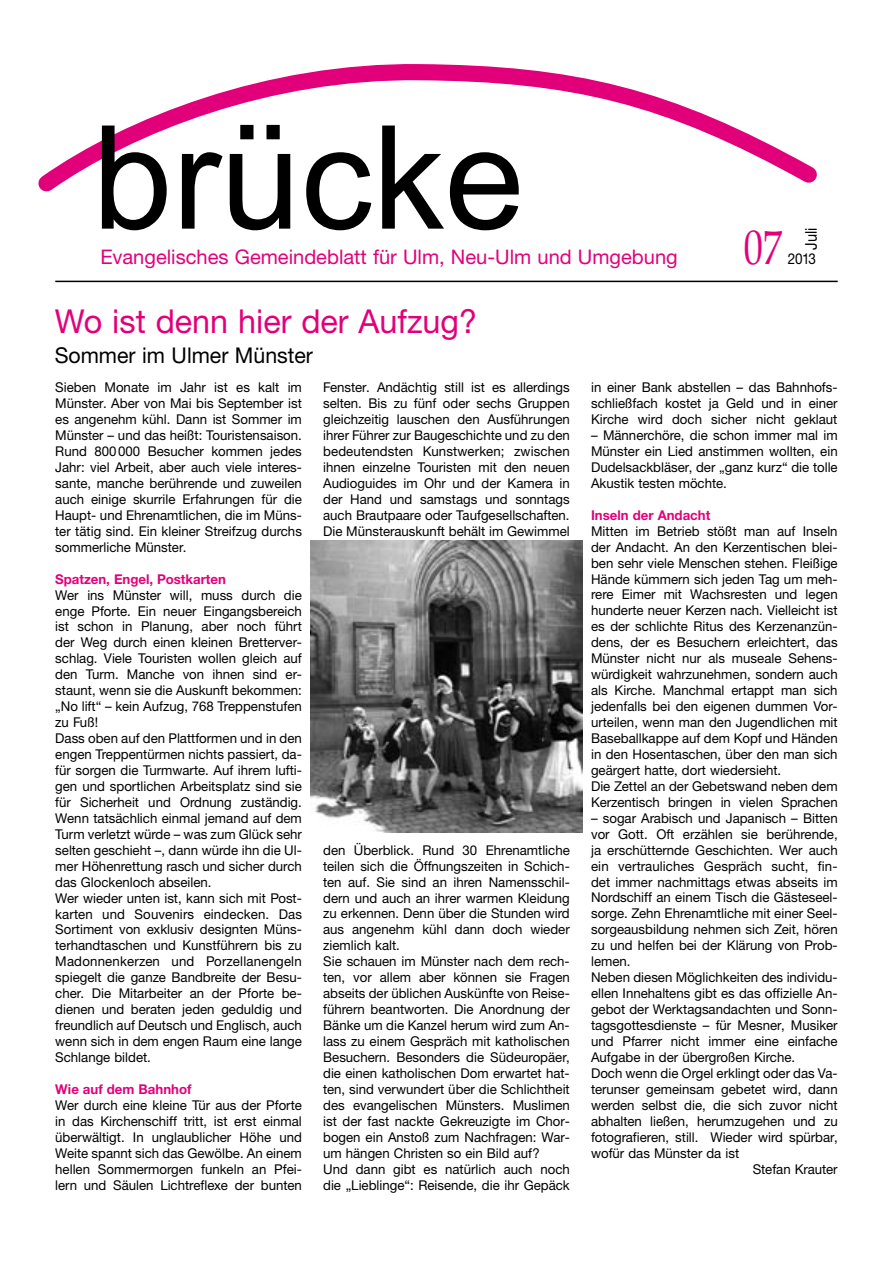
<style>
.page{position:relative;width:893px;height:1263px;background:#fff}
.page>*{position:absolute;margin:0;border:0;box-sizing:border-box;transform-origin:0 0}
.t1{font:48px "Palatino";color:#e2007a;scale:.8 1}
.t2{font:33px "Helvetica Neue LTW1 G";color:#e2007a}
.t3{font:21.75px "Helvetica Neue LTW1 G";color:#000}
.t4{font:20.1px "Helvetica Neue LTW1 G";color:#e2007a}
.t5{font:16.2px "Helvetica Neue LTW1 G";color:#000;scale:.9 1}
.t6{font:15px "Helvetica Neue LTW1 G";color:#000;scale:.9 1}
.t7{font:13.5px/15.9px "Helvetica Neue LTW1 G";color:#000;text-align:justify}
.t8{font:700 13.5px "Helvetica Neue LTW1 G";color:#e2007a}
</style>
<div class="page">
<hr style="left:55px;top:281px;width:783px;height:1px;background:#000">
<svg style="left:38px;top:64px;width:779px;height:129px"></svg>
<svg style="left:102px;top:125px;width:417px;height:105px"></svg>
<img style="left:310px;top:540px;width:273px;height:293px">
<h3 class="t4" style="left:100px;top:245px;width:579px">Evangelisches Gemeindeblatt für Ulm, Neu-Ulm und Umgebung</h3>
<h2 class="t2" style="left:55px;top:301px;width:424px">Wo ist denn hier der Aufzug?</h2>
<h3 class="t3" style="left:55px;top:342px;width:260px">Sommer im Ulmer Münster</h3>
<p class="t5" style="left:801px;top:250px;width:26px;rotate:-90deg">Juli</p>
<h1 class="t1" style="left:744px;top:208px;width:50px">07</h1>
<p class="t6" style="left:788px;top:250px;width:33px">2013</p>
<p class="t7" style="left:55px;top:379px;width:248px">Sieben Monate im Jahr ist es kalt im Münster. Aber von Mai bis September ist es angenehm kühl. Dann ist Sommer im Münster – und das heißt: Touristensaison.<br>Rund 800000 Besucher kommen jedes Jahr: viel Arbeit, aber auch viele interes&shy;sante, manche berührende und zuweilen auch einige skurrile Erfahrungen für die Haupt- und Ehrenamtlichen, die im Müns&shy;ter tätig sind. Ein kleiner Streifzug durchs sommerliche Münster.</p>
<p class="t8" style="left:55px;top:570px;width:172px">Spatzen, Engel, Postkarten</p>
<p class="t7" style="left:55px;top:587px;width:248px;text-align:left">Wer ins Münster will, muss durch die enge Pforte. Ein neuer Eingangsbereich ist schon in Planung, aber noch führt der Weg durch einen kleinen Bretterver&shy;schlag. Viele Touristen wollen gleich auf den Turm. Manche von ihnen sind er&shy;staunt, wenn sie die Auskunft bekommen: „No lift“ – kein Aufzug, 768 Treppenstufen zu Fuß!<br>Dass oben auf den Plattformen und in den engen Treppentürmen nichts passiert, da&shy;für sorgen die Turmwarte. Auf ihrem lufti&shy;gen und sportlichen Arbeitsplatz sind sie für Sicherheit und Ordnung zuständig.<br>Wenn tatsächlich einmal jemand auf dem Turm verletzt würde – was zum Glück sehr selten geschieht –, dann würde ihn die Ul&shy;mer Höhenrettung rasch und sicher durch das Glockenloch abseilen.<br>Wer wieder unten ist, kann sich mit Post&shy;karten und Souvenirs eindecken. Das Sortiment von exklusiv designten Müns&shy;terhandtaschen und Kunstführern bis zu Madonnenkerzen und Porzellanengeln spiegelt die ganze Bandbreite der Besu&shy;cher. Die Mitarbeiter an der Pforte be&shy;dienen und beraten jeden geduldig und freundlich auf Deutsch und Englisch, auch wenn sich in dem engen Raum eine lange Schlange bildet.</p>
<p class="t8" style="left:55px;top:1081px;width:138px">Wie auf dem Bahnhof</p>
<p class="t7" style="left:55px;top:1097px;width:248px">Wer durch eine kleine Tür aus der Pforte in das Kirchenschiff tritt, ist erst einmal überwältigt. In unglaublicher Höhe und Weite spannt sich das Gewölbe. An einem hellen Sommermorgen funkeln an Pfei&shy;lern und Säulen Lichtreflexe der bunten</p>
<p class="t7" style="left:323px;top:379px;width:248px">Fenster. Andächtig still ist es allerdings selten. Bis zu fünf oder sechs Gruppen gleichzeitig lauschen den Ausführungen ihrer Führer zur Baugeschichte und zu den bedeutendsten Kunstwerken; zwischen ihnen einzelne Touristen mit den neuen Audioguides im Ohr und der Kamera in der Hand und samstags und sonntags auch Brautpaare oder Taufgesellschaften.<br>Die Münsterauskunft behält im Gewimmel</p>
<p class="t7" style="left:323px;top:842px;width:248px;text-align:left">den Überblick. Rund 30 Ehrenamtliche teilen sich die Öffnungszeiten in Schich&shy;ten auf. Sie sind an ihren Namensschil&shy;dern und auch an ihrer warmen Kleidung zu erkennen. Denn über die Stunden wird aus angenehm kühl dann doch wieder ziemlich kalt.<br>Sie schauen im Münster nach dem rech&shy;ten, vor allem aber können sie Fragen abseits der üblichen Auskünfte von Reise&shy;führern beantworten. Die Anordnung der Bänke um die Kanzel herum wird zum An&shy;lass zu einem Gespräch mit katholischen Besuchern. Besonders die Südeuropäer, die einen katholischen Dom erwartet hat&shy;ten, sind verwundert über die Schlichtheit des evangelischen Münsters. Muslimen ist der fast nackte Gekreuzigte im Chor&shy;bogen ein Anstoß zum Nachfragen: War&shy;um hängen Christen so ein Bild auf?<br>Und dann gibt es natürlich auch noch die „Lieblinge“: Reisende, die ihr Gepäck</p>
<p class="t7" style="left:591px;top:379px;width:248px">in einer Bank abstellen – das Bahnhofs&shy;schließfach kostet ja Geld und in einer Kirche wird doch sicher nicht geklaut</p>
<p class="t7" style="left:591px;top:427px;width:248px">– Männerchöre, die schon immer mal im Münster ein Lied anstimmen wollten, ein Dudelsackbläser, der „ganz kurz“ die tolle Akustik testen möchte.</p>
<p class="t8" style="left:591px;top:507px;width:121px">Inseln der Andacht</p>
<p class="t7" style="left:591px;top:523px;width:248px;text-align:left">Mitten im Betrieb stößt man auf Inseln der Andacht. An den Kerzentischen blei&shy;ben sehr viele Menschen stehen. Fleißige Hände kümmern sich jeden Tag um meh&shy;rere Eimer mit Wachsresten und legen hunderte neuer Kerzen nach. Vielleicht ist es der schlichte Ritus des Kerzenanzün&shy;dens, der es Besuchern erleichtert, das Münster nicht nur als museale Sehens&shy;würdigkeit wahrzunehmen, sondern auch als Kirche. Manchmal ertappt man sich jedenfalls bei den eigenen dummen Vor&shy;urteilen, wenn man den Jugendlichen mit Baseballkappe auf dem Kopf und Händen in den Hosentaschen, über den man sich geärgert hatte, dort wiedersieht.<br>Die Zettel an der Gebetswand neben dem Kerzentisch bringen in vielen Sprachen</p>
<p class="t7" style="left:591px;top:810px;width:248px">– sogar Arabisch und Japanisch – Bitten</p>
<p class="t7" style="left:591px;top:826px;width:248px">vor Gott. Oft erzählen sie berührende,</p>
<p class="t7" style="left:591px;top:842px;width:248px">ja erschütternde Geschichten. Wer auch</p>
<p class="t7" style="left:591px;top:858px;width:248px">ein vertrauliches Gespräch sucht, fin-</p>
<p class="t7" style="left:591px;top:874px;width:248px">det immer nachmittags etwas abseits im</p>
<p class="t7" style="left:591px;top:889px;width:248px">Nordschiff an einem Tisch die Gästeseel-</p>
<p class="t7" style="left:591px;top:905px;width:248px">sorge. Zehn Ehrenamtliche mit einer Seel-</p>
<p class="t7" style="left:591px;top:921px;width:248px">sorgeausbildung nehmen sich Zeit, hören</p>
<p class="t7" style="left:591px;top:937px;width:248px">zu und helfen bei der Klärung von Prob-</p>
<p class="t7" style="left:591px;top:953px;width:41px">lemen.</p>
<p class="t7" style="left:591px;top:969px;width:248px">Neben diesen Möglichkeiten des individu-</p>
<p class="t7" style="left:591px;top:985px;width:248px">ellen Innehaltens gibt es das offizielle An-</p>
<p class="t7" style="left:591px;top:1001px;width:248px">gebot der Werktagsandachten und Sonn-</p>
<p class="t7" style="left:591px;top:1017px;width:248px">tagsgottesdienste – für Mesner, Musiker</p>
<p class="t7" style="left:591px;top:1033px;width:248px">und Pfarrer nicht immer eine einfache</p>
<p class="t7" style="left:591px;top:1049px;width:206px">Aufgabe in der übergroßen Kirche.</p>
<p class="t7" style="left:591px;top:1065px;width:248px">Doch wenn die Orgel erklingt oder das Va-</p>
<p class="t7" style="left:591px;top:1081px;width:248px">terunser gemeinsam gebetet wird, dann</p>
<p class="t7" style="left:591px;top:1097px;width:248px">werden selbst die, die sich zuvor nicht</p>
<p class="t7" style="left:591px;top:1113px;width:248px">abhalten ließen, herumzugehen und zu</p>
<p class="t7" style="left:591px;top:1129px;width:248px">fotografieren, still. Wieder wird spürbar,</p>
<p class="t7" style="left:591px;top:1145px;width:150px">wofür das Münster da ist</p>
<p class="t7" style="left:753px;top:1161px;width:86px">Stefan Krauter</p>
</div>
